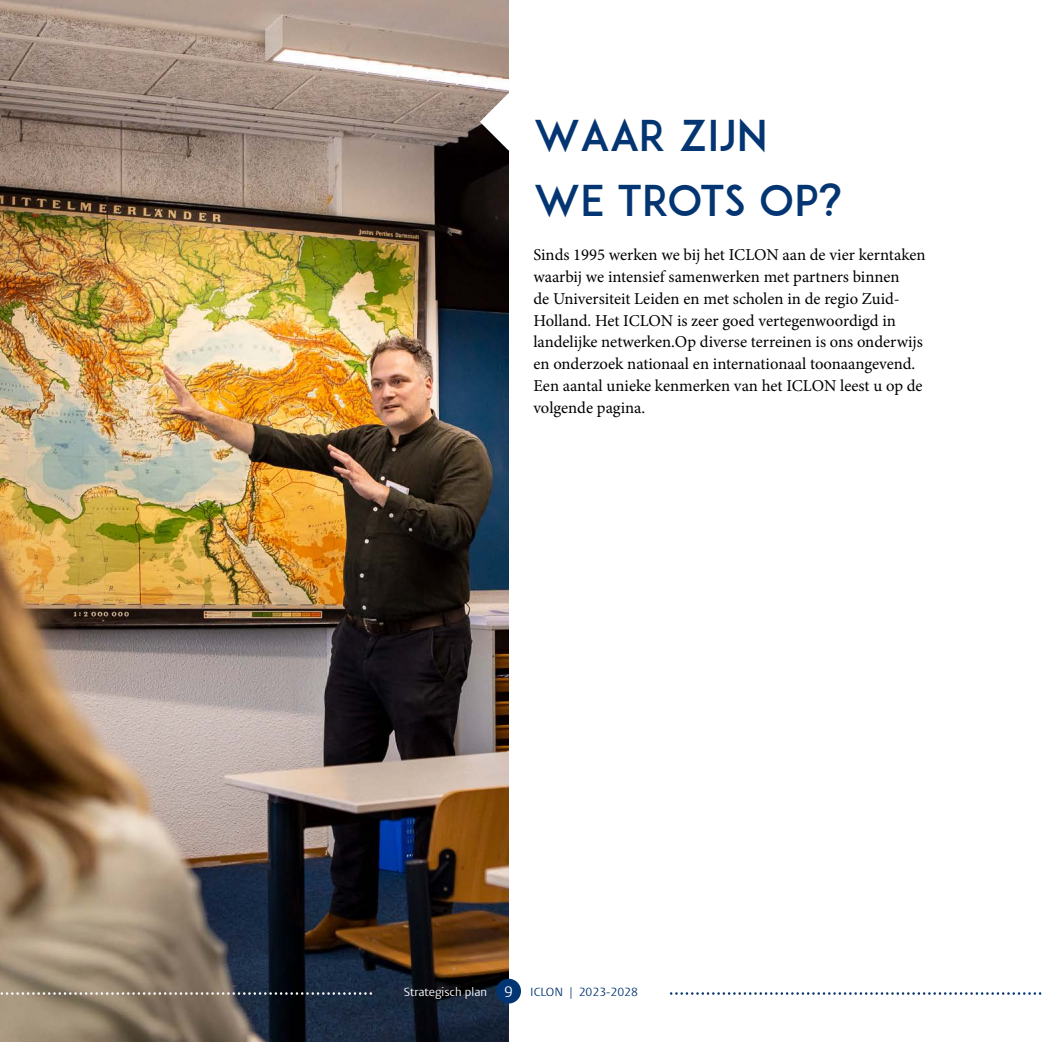
<style>
.page{position:relative;width:1042px;height:1042px;background:#fff}
.page>*{position:absolute;margin:0;border:0;box-sizing:border-box;transform-origin:0 0}
.t1{font:42px/65.6px "ADAM.CGPRO";color:#033572}
.t2{font:16.62px/21.9px "Minion Pro";color:#000}
.t3{font:12.25px "Vestula";color:#fff}
.t4{font:12.25px "Vestula";color:#033572}
.s1{font-size:15.75px}
</style>
<div class="page">
<img style="left:0;top:0;width:508px;height:1042px">
<svg style="left:480px;top:93px;width:29px;height:58px"></svg>
<svg style="left:0;top:992px;width:372px;height:3px"></svg>
<svg style="left:671px;top:992px;width:371px;height:3px"></svg>
<div style="left:496px;top:978px;width:25px;height:25px;background:#033572;border-radius:50%"></div>
<h1 class="t1" style="left:533px;top:102px;width:311px">WAAR ZIJN<br>WE TROTS OP?</h1>
<p class="t2" style="left:533px;top:244px;width:394px">Sinds 1995 werken we bij het ICLON aan de vier kerntaken waarbij we intensief samenwerken met partners binnen<br>de Universiteit Leiden en met scholen in de regio Zuid-Holland. Het ICLON is zeer goed vertegenwoordigd in landelijke netwerken.Op diverse terreinen is ons onderwijs en onderzoek nationaal en internationaal toonaangevend.<br>Een aantal unieke kenmerken van het ICLON leest u op de volgende pagina.</p>
<p class="t3" style="left:404px;top:984px;width:111px">Strategisch plan <span class="s1">9</span></p>
<p class="t4" style="left:530px;top:984px;width:109px">ICLON | 2023-2028</p>
</div>
